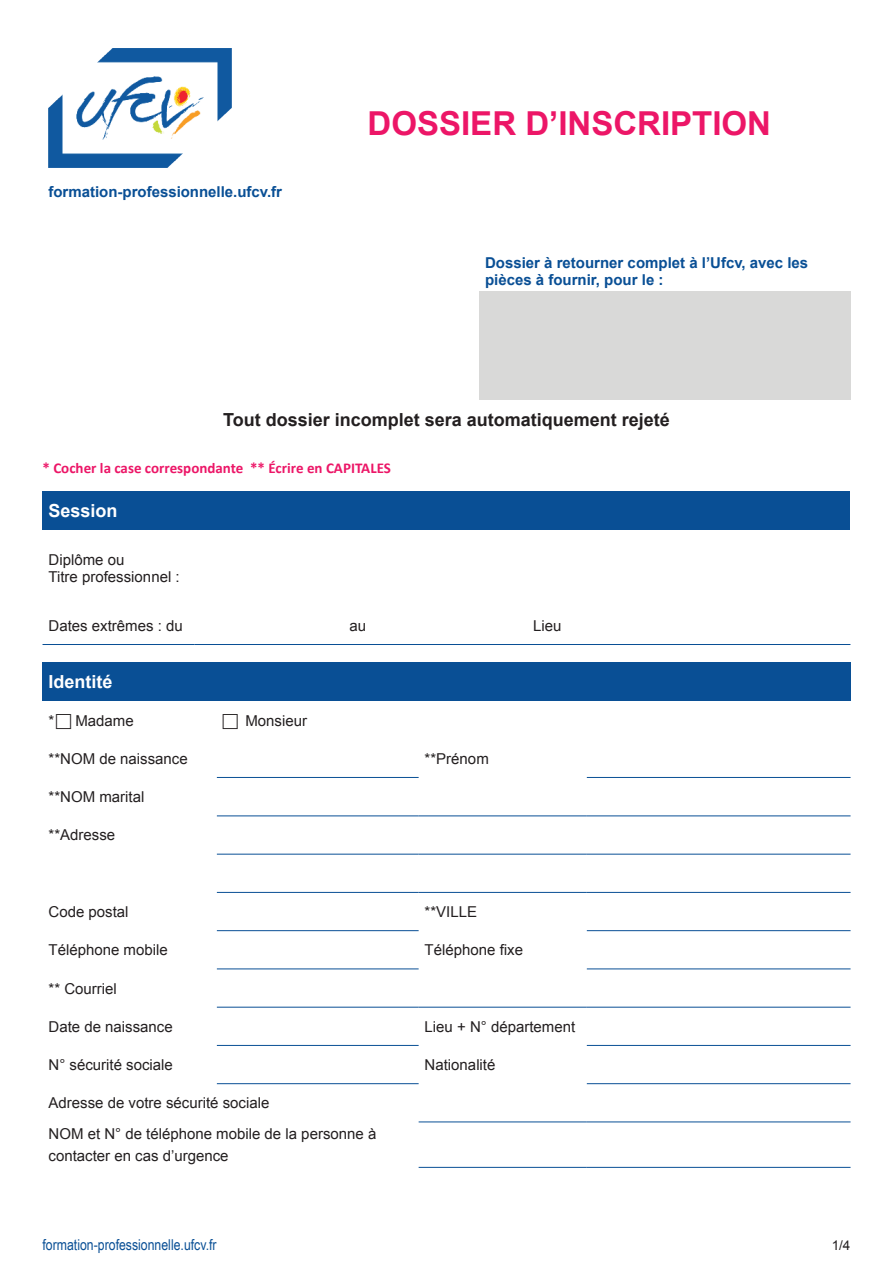
<style>
.page{position:relative;width:893px;height:1263px;background:#fff}
.page>*{position:absolute;margin:0;border:0;box-sizing:border-box;transform-origin:0 0}
.t1{font:700 33px "Arial";color:#ec1667}
.t2{font:700 18px "Arial";color:#231f20}
.t3{font:700 18px "Arial";color:#fff}
.t4{font:15px/17.2px "Arial";color:#231f20}
.t5{font:700 15px/17.2px "Arial";color:#094f95}
.t6{font:700 15px "Calibri";color:#ec1667}
.t7{font:15px "Arial Narrow";color:#094f95}
.t8{font:13.5px "Arial";color:#231f20}
</style>
<div class="page">
<div style="left:479px;top:291px;width:371px;height:108px;background:#d9d9d8"></div>
<img style="left:49px;top:49px;width:183px;height:119px">
<div style="left:43px;top:491px;width:807px;height:39px;background:#094f95"></div>
<hr style="left:43px;top:644px;width:152px;height:1px;background:#094f95">
<hr style="left:195px;top:644px;width:655px;height:1px;background:#094f95">
<div style="left:43px;top:663px;width:807px;height:38px;background:#094f95"></div>
<hr style="left:217px;top:777px;width:202px;height:1px;background:#094f95">
<hr style="left:587px;top:777px;width:263px;height:1px;background:#094f95">
<hr style="left:217px;top:892px;width:202px;height:1px;background:#094f95">
<hr style="left:419px;top:892px;width:168px;height:1px;background:#094f95">
<hr style="left:587px;top:892px;width:263px;height:1px;background:#094f95">
<hr style="left:217px;top:816px;width:202px;height:1px;background:#094f95">
<hr style="left:419px;top:816px;width:168px;height:1px;background:#094f95">
<hr style="left:587px;top:816px;width:263px;height:1px;background:#094f95">
<hr style="left:217px;top:854px;width:202px;height:1px;background:#094f95">
<hr style="left:419px;top:854px;width:168px;height:1px;background:#094f95">
<hr style="left:587px;top:854px;width:263px;height:1px;background:#094f95">
<hr style="left:217px;top:930px;width:202px;height:1px;background:#094f95">
<hr style="left:587px;top:930px;width:263px;height:1px;background:#094f95">
<hr style="left:217px;top:969px;width:202px;height:1px;background:#094f95">
<hr style="left:587px;top:969px;width:263px;height:1px;background:#094f95">
<hr style="left:217px;top:1007px;width:202px;height:1px;background:#094f95">
<hr style="left:419px;top:1007px;width:168px;height:1px;background:#094f95">
<hr style="left:587px;top:1007px;width:263px;height:1px;background:#094f95">
<hr style="left:217px;top:1045px;width:202px;height:1px;background:#094f95">
<hr style="left:587px;top:1045px;width:263px;height:1px;background:#094f95">
<hr style="left:217px;top:1083px;width:202px;height:1px;background:#094f95">
<hr style="left:587px;top:1083px;width:263px;height:1px;background:#094f95">
<hr style="left:419px;top:1122px;width:168px;height:1px;background:#094f95">
<hr style="left:587px;top:1122px;width:263px;height:1px;background:#094f95">
<hr style="left:419px;top:1167px;width:168px;height:1px;background:#094f95">
<hr style="left:587px;top:1167px;width:263px;height:1px;background:#094f95">
<p class="t5" style="left:49px;top:184px;width:235px">formation-professionnelle.ufcv.fr</p>
<h1 class="t1" style="left:368px;top:101px;width:405px">DOSSIER D’INSCRIPTION</h1>
<p class="t5" style="left:485px;top:254px;width:325px">Dossier à retourner complet à l’Ufcv, avec les pièces à fournir, pour le :</p>
<p class="t2" style="left:223px;top:408px;width:448px">Tout dossier incomplet sera automatiquement rejeté</p>
<p class="t6" style="left:43px;top:459px;width:350px">* Cocher la case correspondante ** Écrire en CAPITALES</p>
<p class="t3" style="left:49px;top:499px;width:71px">Session</p>
<p class="t4" style="left:49px;top:551px;width:133px">Diplôme ou<br>Titre professionnel :</p>
<p class="t4" style="left:49px;top:617px;width:136px">Dates extrêmes : du</p>
<p class="t4" style="left:350px;top:617px;width:18px">au</p>
<p class="t4" style="left:533px;top:617px;width:30px">Lieu</p>
<p class="t3" style="left:49px;top:670px;width:66px">Identité</p>
<p class="t4" style="left:49px;top:712px;width:87px">* Madame</p>
<p class="t4" style="left:245px;top:712px;width:63px">Monsieur</p>
<p class="t4" style="left:49px;top:750px;width:141px">**NOM de naissance</p>
<p class="t4" style="left:425px;top:750px;width:66px">**Prénom</p>
<p class="t4" style="left:49px;top:788px;width:97px">**NOM marital</p>
<p class="t4" style="left:49px;top:827px;width:68px">**Adresse</p>
<p class="t4" style="left:49px;top:903px;width:82px">Code postal</p>
<p class="t4" style="left:425px;top:903px;width:54px">**VILLE</p>
<p class="t4" style="left:49px;top:941px;width:121px">Téléphone mobile</p>
<p class="t4" style="left:425px;top:941px;width:100px">Téléphone fixe</p>
<p class="t4" style="left:49px;top:980px;width:70px">** Courriel</p>
<p class="t4" style="left:49px;top:1018px;width:126px">Date de naissance</p>
<p class="t4" style="left:425px;top:1018px;width:152px">Lieu + N° département</p>
<p class="t4" style="left:49px;top:1056px;width:126px">N° sécurité sociale</p>
<p class="t4" style="left:425px;top:1056px;width:72px">Nationalité</p>
<p class="t4" style="left:49px;top:1088px;width:329px;line-height:30.6px">Adresse de votre sécurité sociale<br>NOM et N° de téléphone mobile de la personne à</p>
<p class="t4" style="left:49px;top:1147px;width:182px">contacter en cas d’urgence</p>
<p class="t7" style="left:43px;top:1234px;width:176px">formation-professionnelle.ufcv.fr</p>
<p class="t8" style="left:832px;top:1236px;width:20px">1/4</p>
</div>
